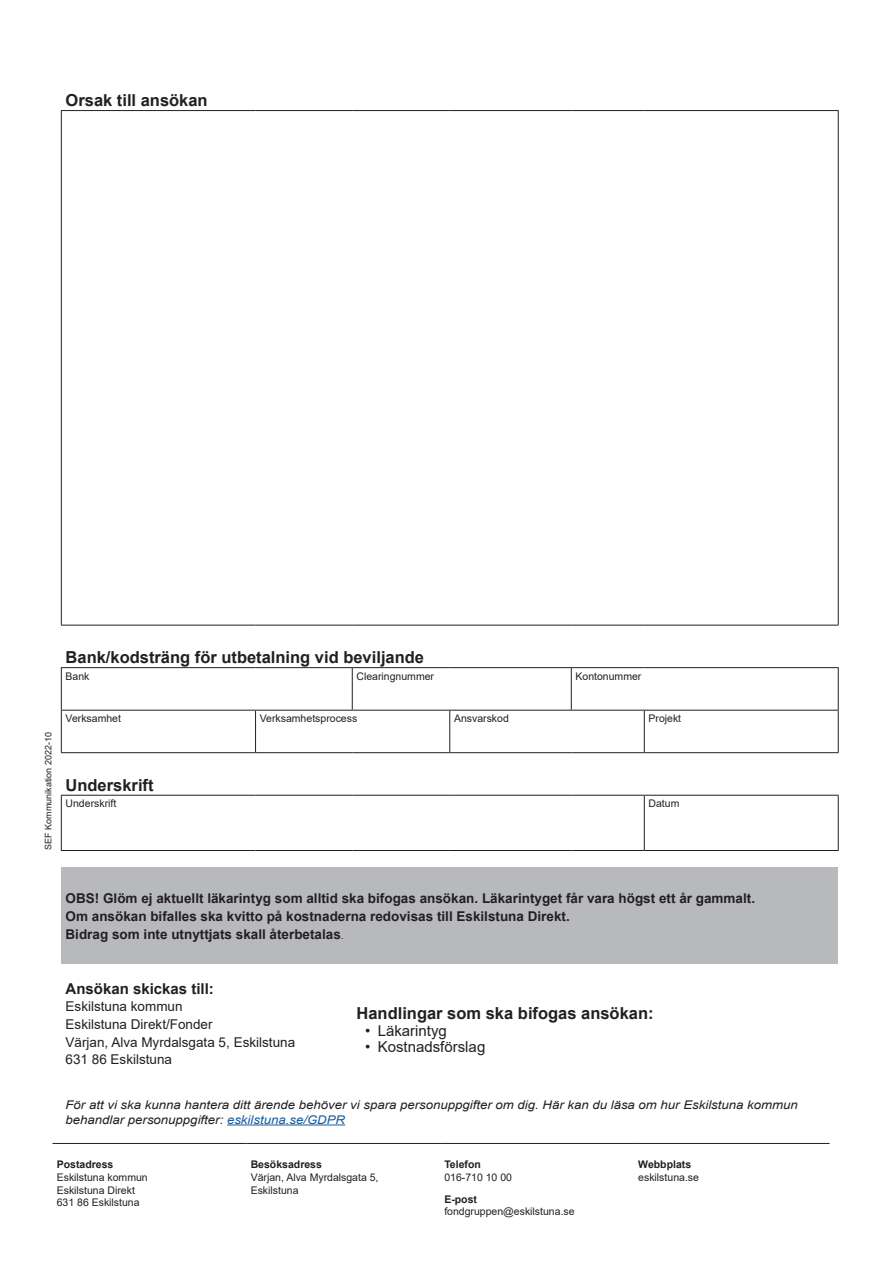
<style>
.page{position:relative;width:893px;height:1263px;background:#fff}
.page>*{position:absolute;margin:0;border:0;box-sizing:border-box;transform-origin:0 0}
.mellanrubrik{font:700 16.5px "Arial";color:#231f20}
.t1{font:15px "Arial";color:#231f20}
.överställd_ledtext{font:700 15px "Arial";color:#231f20}
.överställd_ledtext-2{font:700 13.5px "Arial";color:#231f20}
.överställd_ledtext-3{font:13.5px/17.7px "Arial";color:#231f20}
.sidställd_ledtext_8{font:italic 12px/15px "Arial";color:#231f20;scale:1.1 1}
.överställd_ledtext-4{font:10.5px/12.8px "Arial";color:#231f20}
.överställd_ledtext-5{font:700 10.5px "Arial";color:#231f20}
.t2{font:9px "Arial";color:#231f20}
.s1{font-weight:400;font-size:10.5px}
.s2{color:#175d9e}
.s3{font-weight:700}
</style>
<div class="page">
<div style="left:61px;top:867px;width:777px;height:97px;background:#b8b9bc"></div>
<hr style="left:838px;top:111px;width:1px;height:514px;background:#231f20">
<hr style="left:61px;top:110px;width:195px;height:1px;background:#231f20">
<hr style="left:61px;top:111px;width:1px;height:514px;background:#231f20">
<hr style="left:256px;top:110px;width:96px;height:1px;background:#231f20">
<hr style="left:352px;top:110px;width:98px;height:1px;background:#231f20">
<hr style="left:450px;top:110px;width:121px;height:1px;background:#231f20">
<hr style="left:571px;top:110px;width:73px;height:1px;background:#231f20">
<hr style="left:644px;top:110px;width:195px;height:1px;background:#231f20">
<hr style="left:61px;top:625px;width:195px;height:1px;background:#231f20">
<hr style="left:256px;top:625px;width:96px;height:1px;background:#231f20">
<hr style="left:352px;top:625px;width:98px;height:1px;background:#231f20">
<hr style="left:450px;top:625px;width:121px;height:1px;background:#231f20">
<hr style="left:571px;top:625px;width:73px;height:1px;background:#231f20">
<hr style="left:644px;top:625px;width:195px;height:1px;background:#231f20">
<hr style="left:61px;top:710px;width:195px;height:1px;background:#231f20">
<hr style="left:256px;top:710px;width:96px;height:1px;background:#231f20">
<hr style="left:352px;top:710px;width:98px;height:1px;background:#231f20">
<hr style="left:450px;top:710px;width:121px;height:1px;background:#231f20">
<hr style="left:571px;top:710px;width:73px;height:1px;background:#231f20">
<hr style="left:644px;top:710px;width:195px;height:1px;background:#231f20">
<hr style="left:61px;top:752px;width:195px;height:1px;background:#231f20">
<hr style="left:256px;top:752px;width:96px;height:1px;background:#231f20">
<hr style="left:352px;top:752px;width:98px;height:1px;background:#231f20">
<hr style="left:450px;top:752px;width:121px;height:1px;background:#231f20">
<hr style="left:571px;top:752px;width:73px;height:1px;background:#231f20">
<hr style="left:644px;top:752px;width:195px;height:1px;background:#231f20">
<hr style="left:61px;top:795px;width:195px;height:1px;background:#231f20">
<hr style="left:61px;top:795px;width:1px;height:55px;background:#231f20">
<hr style="left:256px;top:795px;width:96px;height:1px;background:#231f20">
<hr style="left:352px;top:795px;width:98px;height:1px;background:#231f20">
<hr style="left:450px;top:795px;width:121px;height:1px;background:#231f20">
<hr style="left:571px;top:795px;width:73px;height:1px;background:#231f20">
<hr style="left:644px;top:795px;width:195px;height:1px;background:#231f20">
<hr style="left:644px;top:795px;width:1px;height:55px;background:#231f20">
<hr style="left:838px;top:795px;width:1px;height:55px;background:#231f20">
<hr style="left:61px;top:850px;width:195px;height:1px;background:#231f20">
<hr style="left:256px;top:850px;width:96px;height:1px;background:#231f20">
<hr style="left:352px;top:850px;width:98px;height:1px;background:#231f20">
<hr style="left:450px;top:850px;width:121px;height:1px;background:#231f20">
<hr style="left:571px;top:850px;width:73px;height:1px;background:#231f20">
<hr style="left:644px;top:850px;width:195px;height:1px;background:#231f20">
<hr style="left:61px;top:667px;width:195px;height:1px;background:#231f20">
<hr style="left:61px;top:668px;width:1px;height:42px;background:#231f20">
<hr style="left:256px;top:667px;width:96px;height:1px;background:#231f20">
<hr style="left:352px;top:667px;width:98px;height:1px;background:#231f20">
<hr style="left:352px;top:668px;width:1px;height:42px;background:#231f20">
<hr style="left:450px;top:667px;width:121px;height:1px;background:#231f20">
<hr style="left:571px;top:667px;width:73px;height:1px;background:#231f20">
<hr style="left:571px;top:668px;width:1px;height:42px;background:#231f20">
<hr style="left:644px;top:667px;width:195px;height:1px;background:#231f20">
<hr style="left:838px;top:668px;width:1px;height:42px;background:#231f20">
<hr style="left:61px;top:710px;width:1px;height:42px;background:#231f20">
<hr style="left:255px;top:710px;width:1px;height:42px;background:#231f20">
<hr style="left:449px;top:710px;width:1px;height:42px;background:#231f20">
<hr style="left:644px;top:710px;width:1px;height:42px;background:#231f20">
<hr style="left:838px;top:710px;width:1px;height:42px;background:#231f20">
<hr style="left:227px;top:1124px;width:118px;height:1px;background:#175d9e">
<hr style="left:53px;top:1143px;width:193px;height:1px;background:#231f20">
<hr style="left:246px;top:1143px;width:194px;height:1px;background:#231f20">
<hr style="left:440px;top:1143px;width:194px;height:1px;background:#231f20">
<hr style="left:634px;top:1143px;width:195px;height:1px;background:#231f20">
<p class="mellanrubrik" style="left:66px;top:89px;width:144px">Orsak till ansökan</p>
<p class="t2" style="left:42px;top:850px;width:119px;rotate:-90deg">SEF Kommunikation 2022-10</p>
<p class="mellanrubrik" style="left:66px;top:646px;width:360px">Bank/kodsträng för utbetalning vid beviljande</p>
<p class="överställd_ledtext-4" style="left:66px;top:669px;width:25px">Bank</p>
<p class="överställd_ledtext-4" style="left:356px;top:669px;width:79px">Clearingnummer</p>
<p class="överställd_ledtext-4" style="left:575px;top:669px;width:67px">Kontonummer</p>
<p class="överställd_ledtext-4" style="left:66px;top:712px;width:57px">Verksamhet</p>
<p class="överställd_ledtext-4" style="left:260px;top:712px;width:99px">Verksamhetsprocess</p>
<p class="överställd_ledtext-4" style="left:454px;top:712px;width:56px">Ansvarskod</p>
<p class="överställd_ledtext-4" style="left:648px;top:712px;width:34px">Projekt</p>
<p class="mellanrubrik" style="left:66px;top:773px;width:90px">Underskrift</p>
<p class="överställd_ledtext-4" style="left:66px;top:797px;width:52px">Underskrift</p>
<p class="överställd_ledtext-4" style="left:648px;top:797px;width:32px">Datum</p>
<p class="överställd_ledtext-2" style="left:66px;top:889px;width:691px">OBS! Glöm ej aktuellt läkarintyg som alltid ska bifogas ansökan. Läkarintyget får vara högst ett år gammalt.</p>
<p class="överställd_ledtext-2" style="left:66px;top:907px;width:506px">Om ansökan bifalles ska kvitto på kostnaderna redovisas till Eskilstuna Direkt.</p>
<p class="överställd_ledtext-2" style="left:66px;top:924px;width:280px">Bidrag som inte utnyttjats skall återbetalas<span class="s1">.</span></p>
<p class="överställd_ledtext" style="left:66px;top:978px;width:150px">Ansökan skickas till:</p>
<p class="överställd_ledtext-3" style="left:66px;top:997px;width:149px">Eskilstuna kommun<br>Eskilstuna Direkt/Fonder</p>
<p class="överställd_ledtext-3" style="left:66px;top:1033px;width:231px">Värjan, Alva Myrdalsgata 5, Eskilstuna</p>
<p class="överställd_ledtext-3" style="left:66px;top:1050px;width:108px">631 86 Eskilstuna</p>
<p class="mellanrubrik" style="left:356px;top:1002px;width:299px">Handlingar som ska bifogas ansökan:</p>
<p class="t1" style="left:365px;top:1020px;width:83px">• Läkarintyg</p>
<p class="t1" style="left:365px;top:1037px;width:122px">• Kostnadsförslag</p>
<p class="sidställd_ledtext_8" style="left:66px;top:1097px;width:667px">För att vi ska kunna hantera ditt ärende behöver vi spara personuppgifter om dig. Här kan du läsa om hur Eskilstuna kommun behandlar personuppgifter: <span class="s2">eskilstuna.se/GDPR</span></p>
<p class="överställd_ledtext-5" style="left:57px;top:1157px;width:58px">Postadress</p>
<p class="överställd_ledtext-4" style="left:57px;top:1171px;width:93px">Eskilstuna kommun<br>Eskilstuna Direkt</p>
<p class="överställd_ledtext-4" style="left:57px;top:1196px;width:84px">631 86 Eskilstuna</p>
<p class="överställd_ledtext-5" style="left:444px;top:1157px;width:38px">Telefon</p>
<p class="överställd_ledtext-4" style="left:444px;top:1171px;width:69px">016-710 10 00</p>
<p class="överställd_ledtext-4" style="left:444px;top:1192px;width:132px"><span class="s3">E-post </span>fondgruppen@eskilstuna.se</p>
<p class="överställd_ledtext-5" style="left:251px;top:1157px;width:73px">Besöksadress</p>
<p class="överställd_ledtext-4" style="left:251px;top:1171px;width:129px">Värjan, Alva Myrdalsgata 5,<br>Eskilstuna</p>
<p class="överställd_ledtext-5" style="left:638px;top:1157px;width:54px">Webbplats</p>
<p class="överställd_ledtext-4" style="left:638px;top:1171px;width:62px">eskilstuna.se</p>
</div>
